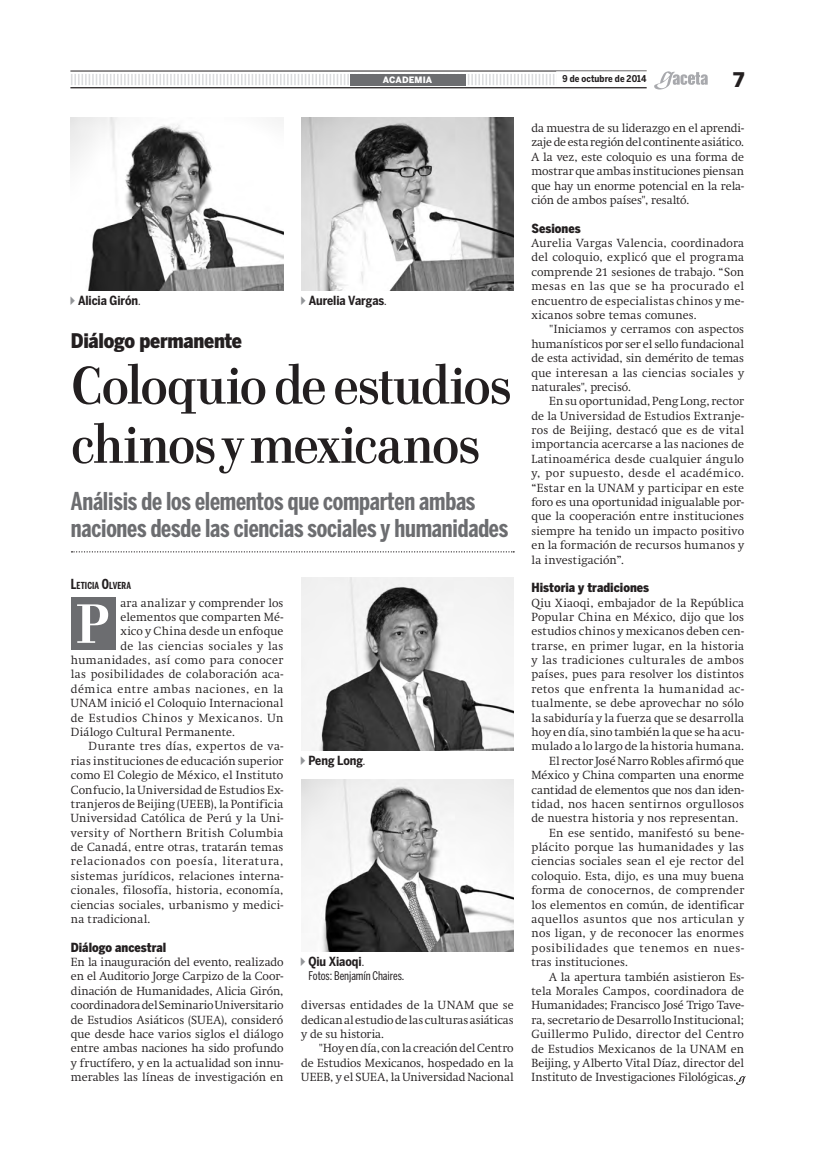
<style>
.page{position:relative;width:815px;height:1152px;background:#fff}
.page>*{position:absolute;margin:0;border:0;box-sizing:border-box;transform-origin:0 0}
._3_0_Tex_Cap_4{font:700 56.38px "Cellini TF";color:#fff}
._1_0_Cabeza_Principa{font:700 53.75px/59.1px "Cellini TF";letter-spacing:-.025em;color:#231f20;scale:.95 1}
._2_0_Sumario__2{font:700 extra-condensed 24.38px/27.5px "Benton Sans";letter-spacing:-.01em;color:#6c6d70}
._0_0_Balazo{font:900 condensed 20px "Benton Sans";letter-spacing:-.015em;color:#231f20}
.t1{font:900 20px "Benton Sans";color:#231f20}
.t2{font:700 condensed 12.5px "Benton Sans";letter-spacing:-.005em;color:#231f20}
._3_0_Descanso{font:900 condensed 12.5px "Benton Sans";color:#231f20}
.t3{font:extra-condensed 11.88px "Benton Sans";letter-spacing:-.005em;color:#231f20}
._3_0_Texto{font:300 11.62px/14.4px "Swift";letter-spacing:.01em;color:#231f20;text-align:justify}
._3_0_Tex_Cap_4-2{font:300 11.62px "Swift";letter-spacing:.03em;color:#231f20}
._3_0_Tex_Cap_4-3{font:300 11.62px "Swift";letter-spacing:.055em;color:#231f20}
._3_0_Tex_Cap_4-4{font:300 11.62px "Swift";letter-spacing:.01em;color:#231f20}
._4_0_Crédito_nota{font:700 extra-condensed 9.62px "Benton Sans";letter-spacing:.01em;color:#231f20}
._9_0_Folio_Fecha{font:700 condensed 9.38px "Benton Sans";letter-spacing:.01em;color:#231f20}
.t4{font:900 8.75px "Benton Sans";letter-spacing:.01em;color:#fff}
.s1{font-weight:400;font-stretch:extra-condensed;font-size:11.88px}
.s2{font-size:13.75px}
</style>
<div class="page">
<svg style="left:71px;top:74px;width:484px;height:11px"></svg>
<hr style="left:70px;top:71px;width:577px;height:1px;background:#231f20">
<hr style="left:70px;top:87px;width:577px;height:1px;background:#231f20">
<div style="left:350px;top:74px;width:115px;height:11px;background:#6c6d70"></div>
<svg style="left:654px;top:71px;width:54px;height:19px"></svg>
<div style="left:556px;top:71px;width:97px;height:15px;background:#fff"></div>
<div style="left:71px;top:597px;width:44px;height:52px;background:#6c6d70"></div>
<svg style="left:71px;top:551px;width:443px;height:1px"></svg>
<svg style="left:736px;top:1076px;width:10px;height:8px"></svg>
<img style="left:301px;top:118px;width:213px;height:172px">
<img style="left:301px;top:578px;width:213px;height:172px">
<img style="left:301px;top:779px;width:213px;height:172px">
<img style="left:71px;top:118px;width:212px;height:172px">
<p class="t4" style="left:383px;top:74px;width:51px">ACADEMIA</p>
<p class="_9_0_Folio_Fecha" style="left:562px;top:73px;width:86px">9 de octubre de 2014</p>
<p class="t1" style="left:733px;top:68px;width:12px">7</p>
<p class="t2" style="left:78px;top:293px;width:64px">Alicia Girón<span class="s1">.</span></p>
<p class="t2" style="left:309px;top:293px;width:79px">Aurelia Vargas<span class="s1">.</span></p>
<p class="_0_0_Balazo" style="left:71px;top:329px;width:173px">Diálogo permanente</p>
<p class="_1_0_Cabeza_Principa" style="left:71px;top:355px;width:465px">Coloquio de estudios chinos y mexicanos</p>
<p class="_2_0_Sumario__2" style="left:71px;top:487px;width:439px">Análisis de los elementos que comparten ambas naciones desde las ciencias sociales y humanidades</p>
<p class="_4_0_Crédito_nota" style="left:71px;top:580px;width:62px"><span class="s2">L</span>ETICIA <span class="s2">O</span>LVERA</p>
<p class="_3_0_Tex_Cap_4" style="left:75px;top:590px;width:36px">P</p>
<p class="_3_0_Tex_Cap_4-2" style="left:120px;top:596px;width:165px">ara analizar y comprender los</p>
<p class="_3_0_Tex_Cap_4-4" style="left:120px;top:610px;width:165px">elementos que comparten Mé-</p>
<p class="_3_0_Tex_Cap_4-2" style="left:120px;top:624px;width:165px">xico y China desde un enfoque</p>
<p class="_3_0_Tex_Cap_4-2" style="left:120px;top:639px;width:165px">de las ciencias sociales y las</p>
<p class="_3_0_Tex_Cap_4-2" style="left:71px;top:653px;width:214px">humanidades, así como para conocer</p>
<p class="_3_0_Tex_Cap_4-2" style="left:71px;top:667px;width:214px">las posibilidades de colaboración aca-</p>
<p class="_3_0_Tex_Cap_4-3" style="left:71px;top:682px;width:214px">démica entre ambas naciones, en la</p>
<p class="_3_0_Tex_Cap_4-2" style="left:71px;top:696px;width:214px">UNAM inició el Coloquio Internacional</p>
<p class="_3_0_Tex_Cap_4-2" style="left:71px;top:711px;width:214px">de Estudios Chinos y Mexicanos. Un</p>
<p class="_3_0_Tex_Cap_4-2" style="left:71px;top:725px;width:166px">Diálogo Cultural Permanente.</p>
<p class="_3_0_Texto" style="left:71px;top:739px;width:214px;text-indent:18px">Durante tres días, expertos de va&shy;rias instituciones de educación superior como El Colegio de México, el Instituto Confucio, la Universidad de Estudios Ex&shy;tranjeros de Beijing (UEEB), la Pontificia Universidad Católica de Perú y la Uni&shy;versity of Northern British Columbia de Canadá, entre otras, tratarán temas relacionados con poesía, literatura, sistemas jurídicos, relaciones interna&shy;cionales, filosofía, historia, economía, ciencias sociales, urbanismo y medici&shy;na tradicional.</p>
<p class="_3_0_Descanso" style="left:71px;top:939px;width:97px">Diálogo ancestral</p>
<p class="_3_0_Texto" style="left:71px;top:955px;width:214px">En la inauguración del evento, realizado en el Auditorio Jorge Carpizo de la Coor&shy;dinación de Humanidades, Alicia Girón, coordinadora del Seminario Universitario de Estudios Asiáticos (SUEA), consideró que desde hace varios siglos el diálogo entre ambas naciones ha sido profundo y fructífero, y en la actualidad son innu&shy;merables las líneas de investigación en</p>
<p class="t2" style="left:308px;top:753px;width:59px">Peng Long<span class="s1">.</span></p>
<p class="t2" style="left:308px;top:954px;width:57px">Qiu Xiaoqi<span class="s1">.</span></p>
<p class="t3" style="left:308px;top:969px;width:98px">Fotos: Benjamín Chaires.</p>
<p class="_3_0_Texto" style="left:301px;top:998px;width:214px">diversas entidades de la UNAM que se dedican al estudio de las culturas asiáticas y de su historia.</p>
<p class="_3_0_Texto" style="left:301px;top:1041px;width:214px;text-indent:18px">"Hoy en día, con la creación del Centro de Estudios Mexicanos, hospedado en la UEEB, y el SUEA, la Universidad Nacional</p>
<p class="_3_0_Texto" style="left:531px;top:121px;width:214px">da muestra de su liderazgo en el aprendi&shy;zaje de esta región del continente asiático.<br>A la vez, este coloquio es una forma de mostrar que ambas instituciones piensan que hay un enorme potencial en la rela&shy;ción de ambos países", resaltó.</p>
<p class="_3_0_Descanso" style="left:531px;top:221px;width:51px">Sesiones</p>
<p class="_3_0_Texto" style="left:531px;top:236px;width:214px">Aurelia Vargas Valencia, coordinadora del coloquio, explicó que el programa comprende 21 sesiones de trabajo. “Son mesas en las que se ha procurado el encuentro de especialistas chinos y me&shy;xicanos sobre temas comunes.</p>
<p class="_3_0_Texto" style="left:531px;top:322px;width:214px;text-indent:18px">"Iniciamos y cerramos con aspectos humanísticos por ser el sello fundacional de esta actividad, sin demérito de temas que interesan a las ciencias sociales y naturales", precisó.</p>
<p class="_3_0_Texto" style="left:531px;top:394px;width:214px;text-indent:18px">En su oportunidad, Peng Long, rector de la Universidad de Estudios Extranje&shy;ros de Beijing, destacó que es de vital importancia acercarse a las naciones de Latinoamérica desde cualquier ángulo y, por supuesto, desde el académico. “Estar en la UNAM y participar en este foro es una oportunidad inigualable por&shy;que la cooperación entre instituciones siempre ha tenido un impacto positivo en la formación de recursos humanos y la investigación”.</p>
<p class="_3_0_Descanso" style="left:531px;top:580px;width:119px">Historia y tradiciones</p>
<p class="_3_0_Texto" style="left:531px;top:595px;width:214px">Qiu Xiaoqi, embajador de la República Popular China en México, dijo que los estudios chinos y mexicanos deben cen&shy;trarse, en primer lugar, en la historia y las tradiciones culturales de ambos países, pues para resolver los distintos retos que enfrenta la humanidad ac&shy;tualmente, se debe aprovechar no sólo la sabiduría y la fuerza que se desarrolla hoy en día, sino también la que se ha acu&shy;mulado a lo largo de la historia humana.</p>
<p class="_3_0_Texto" style="left:531px;top:753px;width:214px;text-indent:18px">El rector José Narro Robles afirmó que México y China comparten una enorme cantidad de elementos que nos dan iden&shy;tidad, nos hacen sentirnos orgullosos de nuestra historia y nos representan.</p>
<p class="_3_0_Texto" style="left:531px;top:825px;width:214px;text-indent:18px">En ese sentido, manifestó su bene&shy;plácito porque las humanidades y las ciencias sociales sean el eje rector del coloquio. Esta, dijo, es una muy buena forma de conocernos, de comprender los elementos en común, de identificar aquellos asuntos que nos articulan y nos ligan, y de reconocer las enormes posibilidades que tenemos en nues&shy;tras instituciones.</p>
<p class="_3_0_Texto" style="left:531px;top:969px;width:214px;text-indent:18px">A la apertura también asistieron Es&shy;tela Morales Campos, coordinadora de Humanidades; Francisco José Trigo Tave&shy;ra, secretario de Desarrollo Institucional; Guillermo Pulido, director del Centro de Estudios Mexicanos de la UNAM en Beijing, y Alberto Vital Díaz, director del Instituto de Investigaciones Filológicas.</p>
</div>
